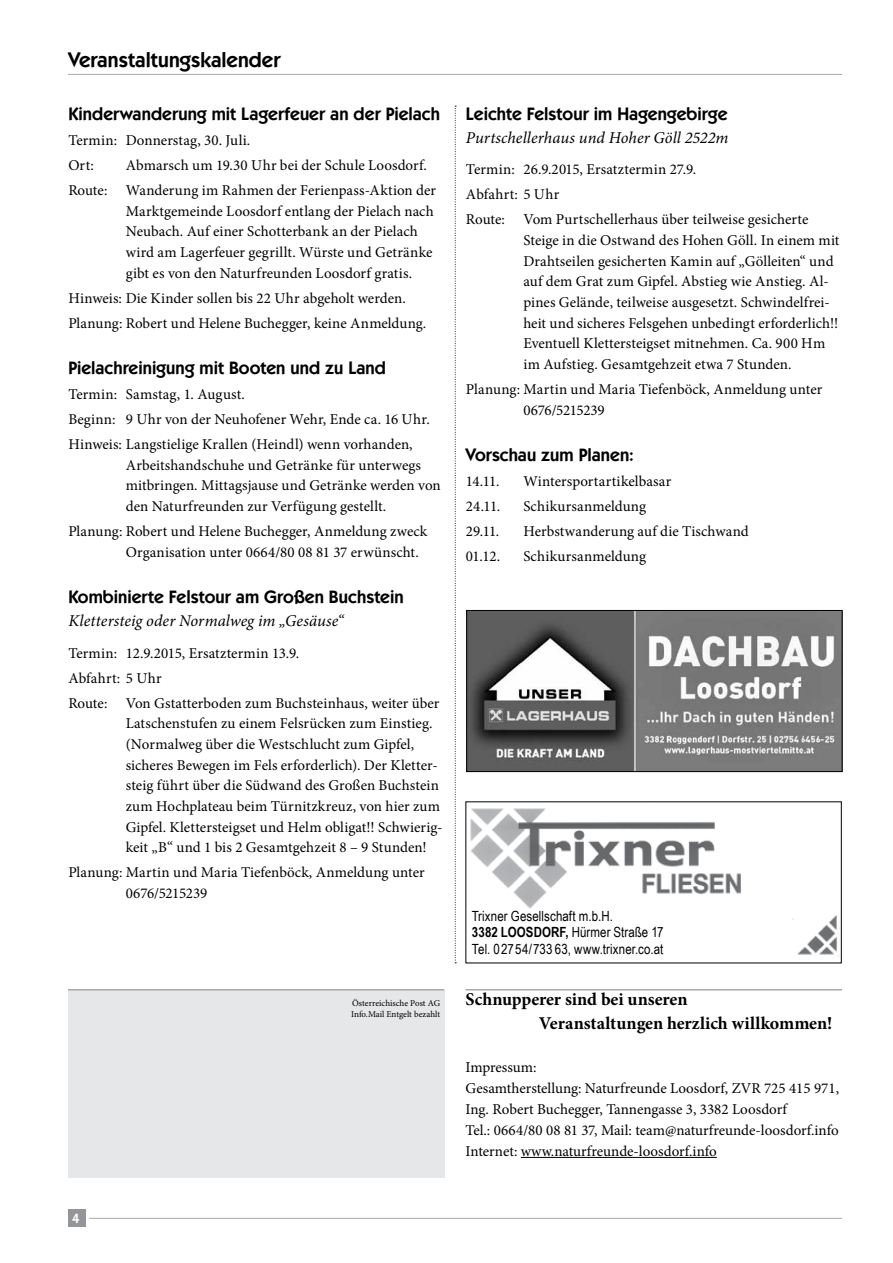
<style>
.page{position:relative;width:893px;height:1263px;background:#fff}
.page>*{position:absolute;margin:0;border:0;box-sizing:border-box;transform-origin:0 0}
.t1{font:600 21px "Kabel IT Cby BT";letter-spacing:.005em;color:#000}
.t2{font:600 18px "Kabel IT Cby BT";letter-spacing:.005em;color:#000}
.t3{font:700 18px/24px "Minion Pro";letter-spacing:-.005em;color:#000}
.t4{font:italic 16.5px "Minion Pro";letter-spacing:.005em;color:#000}
.t5{font:15px/20.7px "Minion Pro";color:#000}
.t6{font:14.1px/16.4px "Arial Narrow";letter-spacing:.005em;color:#000}
.t7{font:600 13.5px "Kabel IT Cby BT";color:#fff}
.t8{font:9px/10.8px "Minion Pro";letter-spacing:-.005em;color:#000}
.s1{font-weight:700}
</style>
<div class="page">
<div style="left:68px;top:991px;width:376px;height:187px;background:#e6e7e8"></div>
<hr style="left:68px;top:74px;width:774px;height:1px;background:#a7a9ac">
<hr style="left:466px;top:989px;width:376px;height:1px;background:#a7a9ac">
<hr style="left:68px;top:989px;width:376px;height:1px;background:#a7a9ac">
<hr style="left:521px;top:1157px;width:196px;height:1px;background:#000">
<hr style="left:89px;top:1218px;width:753px;height:1px;background:#a7a9ac">
<div style="left:68px;top:1210px;width:17px;height:17px;background:#939598"></div>
<svg style="left:455px;top:106px;width:1px;height:857px"></svg>
<img style="left:470px;top:808px;width:271px;height:101px">
<img style="left:793px;top:915px;width:44px;height:40px">
<img style="left:468px;top:612px;width:372px;height:158px">
<div style="left:466px;top:610px;width:376px;height:162px;border:1px solid #000"></div>
<h1 class="t1" style="left:68px;top:47px;width:214px">Veranstaltungskalender</h1>
<p class="t2" style="left:68px;top:103px;width:373px">Kinderwanderung mit Lagerfeuer an der Pielach</p>
<p class="t5" style="left:68px;top:128px;width:183px;line-height:24.9px">Termin: Donnerstag, 30. Juli.<br>Ort:</p>
<p class="t5" style="left:68px;top:153px;width:369px;line-height:24.9px;text-indent:57px">Abmarsch um 19.30 Uhr bei der Schule Loosdorf.<br>Route: Wanderung im Rahmen der Ferienpass-Aktion der</p>
<p class="t5" style="left:126px;top:200px;width:309px">Marktgemeinde Loosdorf entlang der Pielach nach Neubach. Auf einer Schotterbank an der Pielach wird am Lagerfeuer gegrillt. Würste und Getränke gibt es von den Naturfreunden Loosdorf gratis.</p>
<p class="t5" style="left:68px;top:285px;width:360px;line-height:24.9px">Hinweis: Die Kinder sollen bis 22 Uhr abgeholt werden.<br>Planung: Robert und Helene Buchegger, keine Anmeldung.</p>
<p class="t2" style="left:68px;top:357px;width:319px">Pielachreinigung mit Booten und zu Land</p>
<p class="t5" style="left:68px;top:382px;width:363px;line-height:24.9px">Termin: Samstag, 1. August.<br>Beginn: 9 Uhr von der Neuhofener Wehr, Ende ca. 16 Uhr.<br>Hinweis: Langstielige Krallen (Heindl) wenn vorhanden,</p>
<p class="t5" style="left:126px;top:455px;width:316px">Arbeitshandschuhe und Getränke für unterwegs mitbringen. Mittagsjause und Getränke werden von den Naturfreunden zur Verfügung gestellt.</p>
<p class="t5" style="left:126px;top:521px;width:303px;text-indent:-57px">Planung: Robert und Helene Buchegger, Anmeldung zweck<br>Organisation unter 0664/80 08 81 37 erwünscht.</p>
<p class="t2" style="left:68px;top:586px;width:337px">Kombinierte Felstour am Großen Buchstein</p>
<p class="t4" style="left:68px;top:610px;width:277px">Klettersteig oder Normalweg im „Gesäuse“</p>
<p class="t5" style="left:68px;top:640px;width:373px;line-height:24.9px">Termin: 12.9.2015, Ersatztermin 13.9.<br>Abfahrt: 5 Uhr<br>Route: Von Gstatterboden zum Buchsteinhaus, weiter über</p>
<p class="t5" style="left:126px;top:713px;width:318px">Latschenstufen zu einem Felsrücken zum Einstieg. (Normalweg über die Westschlucht zum Gipfel, sicheres Bewegen im Fels erforderlich). Der Kletter&shy;steig führt über die Südwand des Großen Buchstein zum Hochplateau beim Türnitzkreuz, von hier zum Gipfel. Klettersteigset und Helm obligat!! Schwierig&shy;keit „B“ und 1 bis 2 Gesamtgehzeit 8 – 9 Stunden!</p>
<p class="t5" style="left:126px;top:862px;width:301px;text-indent:-57px">Planung: Martin und Maria Tiefenböck, Anmeldung unter<br>0676/5215239</p>
<p class="t7" style="left:72px;top:1210px;width:9px">4</p>
<p class="t8" style="left:351px;top:998px;width:90px">Österreichische Post AG<br>Info.Mail Entgelt bezahlt</p>
<p class="t2" style="left:466px;top:103px;width:263px">Leichte Felstour im Hagengebirge</p>
<p class="t4" style="left:466px;top:126px;width:264px">Purtschellerhaus und Hoher Göll 2522m</p>
<p class="t5" style="left:466px;top:157px;width:344px;line-height:24.9px">Termin: 26.9.2015, Ersatztermin 27.9.<br>Abfahrt: 5 Uhr<br>Route: Vom Purtschellerhaus über teilweise gesicherte</p>
<p class="t5" style="left:523px;top:230px;width:318px">Steige in die Ostwand des Hohen Göll. In einem mit Drahtseilen gesicherten Kamin auf „Gölleiten“ und auf dem Grat zum Gipfel. Abstieg wie Anstieg. Al&shy;pines Gelände, teilweise ausgesetzt. Schwindelfrei&shy;heit und sicheres Felsgehen unbedingt erforderlich!!<br>Eventuell Klettersteigset mitnehmen. Ca. 900 Hm im Aufstieg. Gesamtgehzeit etwa 7 Stunden.</p>
<p class="t5" style="left:523px;top:379px;width:301px;text-indent:-57px">Planung: Martin und Maria Tiefenböck, Anmeldung unter<br>0676/5215239</p>
<p class="t2" style="left:466px;top:444px;width:170px">Vorschau zum Planen:</p>
<p class="t5" style="left:466px;top:471px;width:35px">14.11.</p>
<p class="t5" style="left:523px;top:471px;width:150px">Wintersportartikelbasar</p>
<p class="t5" style="left:466px;top:496px;width:36px">24.11.</p>
<p class="t5" style="left:523px;top:496px;width:124px">Schikursanmeldung</p>
<p class="t5" style="left:466px;top:521px;width:35px">29.11.</p>
<p class="t5" style="left:523px;top:521px;width:227px">Herbstwanderung auf die Tischwand</p>
<p class="t5" style="left:466px;top:546px;width:36px">01.12.</p>
<p class="t5" style="left:523px;top:546px;width:124px">Schikursanmeldung</p>
<p class="t6" style="left:472px;top:907px;width:193px">Trixner Gesellschaft m.b.H.<br><span class="s1">3382 LOOSDORF,</span> Hürmer Straße 17<br>Tel. 02754/733 63, www.trixner.co.at</p>
<p class="t3" style="left:539px;top:987px;width:295px;text-indent:-73px">Schnupperer sind bei unseren<br>Veranstaltungen herzlich willkommen!</p>
<p class="t5" style="left:466px;top:1057px;width:375px">Impressum:<br>Gesamtherstellung: Naturfreunde Loosdorf, ZVR 725 415 971, Ing. Robert Buchegger, Tannengasse 3, 3382 Loosdorf<br>Tel.: 0664/80 08 81 37, Mail: team@naturfreunde-loosdorf.info Internet: www.naturfreunde-loosdorf.info</p>
</div>
